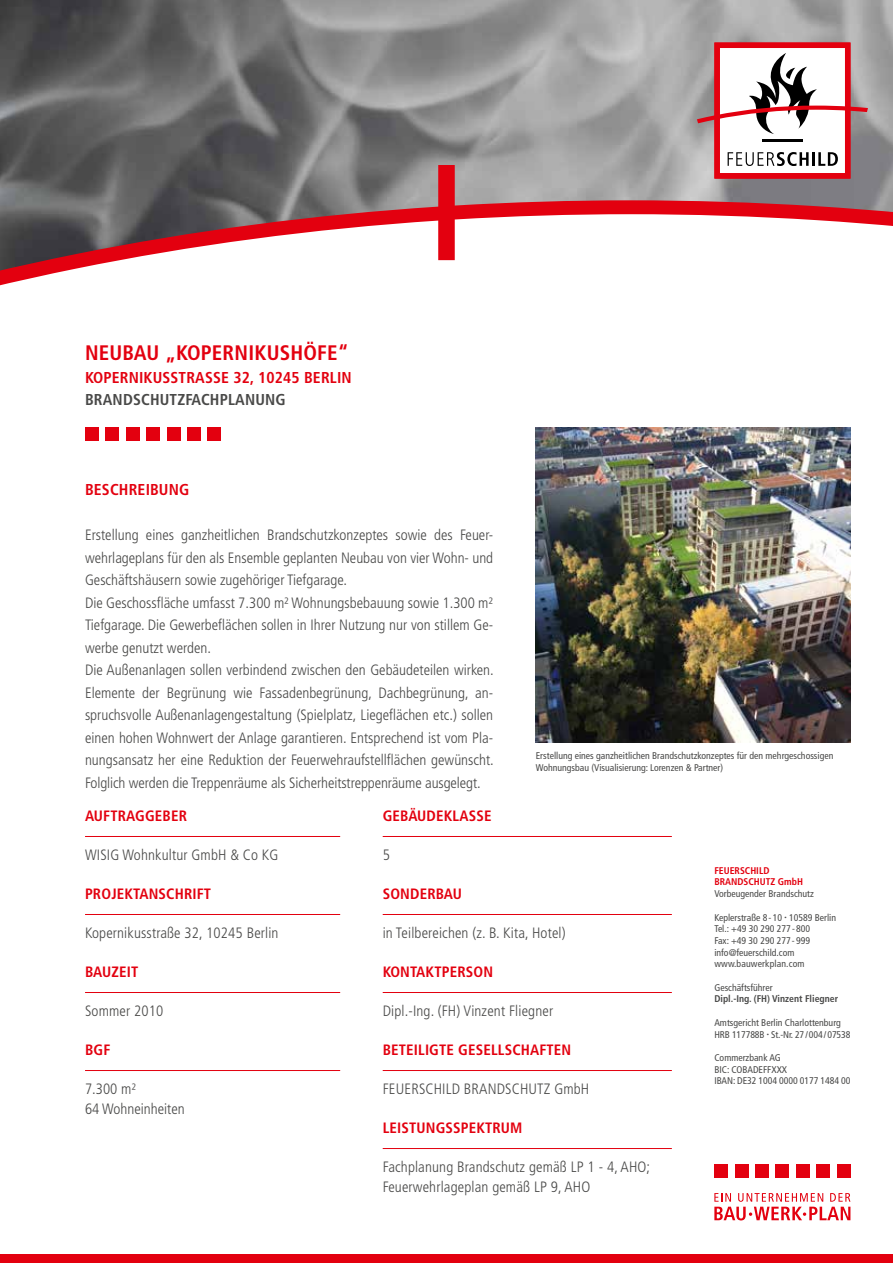
<style>
.page{position:relative;width:893px;height:1263px;background:#fff}
.page>*{position:absolute;margin:0;border:0;box-sizing:border-box;transform-origin:0 0}
.t1{font:700 condensed 21px "Frutiger LT Std";letter-spacing:.01em;color:#e3000f}
.t2{font:700 condensed 15.75px "Frutiger LT Std";letter-spacing:.01em;color:#e3000f}
.t3{font:700 condensed 15.75px "Frutiger LT Std";letter-spacing:.01em;color:#494948}
.t4{font:300 condensed 15px/22.5px "Frutiger LT Std";color:#494948}
.t5{font:700 condensed 15px "Frutiger LT Std";letter-spacing:.01em;color:#e3000f}
.t6{font:condensed 9.75px/11.7px "Frutiger LT Std";color:#494948}
.t7{font:700 condensed 9.75px "Frutiger LT Std";color:#494948}
.t8{font:700 condensed 9.75px/11.7px "Frutiger LT Std";color:#e3000f}
</style>
<div class="page">
<img style="left:0;top:0;width:893px;height:165px">
<img style="left:536px;top:428px;width:314px;height:314px">
<div style="left:0;top:1254px;width:893px;height:9px;background:#e3000f"></div>
<svg style="left:0;top:165px;width:893px;height:121px"></svg>
<div style="left:208px;top:428px;width:13px;height:13px;background:#e3000f"></div>
<div style="left:187px;top:428px;width:14px;height:13px;background:#e3000f"></div>
<div style="left:167px;top:428px;width:13px;height:13px;background:#e3000f"></div>
<div style="left:146px;top:428px;width:14px;height:13px;background:#e3000f"></div>
<div style="left:126px;top:428px;width:14px;height:13px;background:#e3000f"></div>
<div style="left:106px;top:428px;width:13px;height:13px;background:#e3000f"></div>
<div style="left:85px;top:428px;width:14px;height:13px;background:#e3000f"></div>
<svg style="left:714px;top:1193px;width:136px;height:27px"></svg>
<div style="left:837px;top:1164px;width:13px;height:14px;background:#e3000f"></div>
<div style="left:816px;top:1164px;width:14px;height:14px;background:#e3000f"></div>
<div style="left:796px;top:1164px;width:14px;height:14px;background:#e3000f"></div>
<div style="left:776px;top:1164px;width:13px;height:14px;background:#e3000f"></div>
<div style="left:755px;top:1164px;width:14px;height:14px;background:#e3000f"></div>
<div style="left:735px;top:1164px;width:13px;height:14px;background:#e3000f"></div>
<div style="left:714px;top:1164px;width:14px;height:14px;background:#e3000f"></div>
<svg style="left:697px;top:43px;width:171px;height:136px"></svg>
<hr style="left:85px;top:836px;width:255px;height:1px;background:#e3000f">
<hr style="left:85px;top:914px;width:255px;height:1px;background:#e3000f">
<hr style="left:85px;top:992px;width:255px;height:1px;background:#e3000f">
<hr style="left:85px;top:1070px;width:255px;height:1px;background:#e3000f">
<hr style="left:383px;top:836px;width:289px;height:1px;background:#e3000f">
<hr style="left:383px;top:914px;width:289px;height:1px;background:#e3000f">
<hr style="left:383px;top:992px;width:289px;height:1px;background:#e3000f">
<hr style="left:383px;top:1070px;width:289px;height:1px;background:#e3000f">
<hr style="left:383px;top:1148px;width:289px;height:1px;background:#e3000f">
<h1 class="t1" style="left:85px;top:340px;width:265px">NEUBAU „KOPERNIKUSHÖFE“</h1>
<p class="t2" style="left:85px;top:368px;width:268px">KOPERNIKUSSTRASSE 32, 10245 BERLIN</p>
<p class="t3" style="left:85px;top:390px;width:202px">BRANDSCHUTZFACHPLANUNG</p>
<p class="t2" style="left:85px;top:480px;width:106px">BESCHREIBUNG</p>
<p class="t4" style="left:85px;top:524px;width:410px">Erstellung eines ganzheitlichen Brandschutzkonzeptes sowie des Feuer&shy;wehrlageplans für den als Ensemble geplanten Neubau von vier Wohn- und Geschäftshäusern sowie zugehöriger Tiefgarage.<br>Die Geschossfläche umfasst 7.300 m² Wohnungsbebauung sowie 1.300 m²<br>Tiefgarage. Die Gewerbeflächen sollen in Ihrer Nutzung nur von stillem Ge&shy;werbe genutzt werden.<br>Die Außenanlagen sollen verbindend zwischen den Gebäudeteilen wirken.<br>Elemente der Begrünung wie Fassadenbegrünung, Dachbegrünung, an&shy;spruchsvolle Außenanlagengestaltung (Spielplatz, Liegeflächen etc.) sollen einen hohen Wohnwert der Anlage garantieren. Entsprechend ist vom Pla&shy;nungsansatz her eine Reduktion der Feuerwehraufstellflächen gewünscht.<br>Folglich werden die Treppenräume als Sicherheitstreppenräume ausgelegt.</p>
<p class="t6" style="left:536px;top:750px;width:299px">Erstellung eines ganzheitlichen Brandschutzkonzeptes für den mehrgeschossigen<br>Wohnungsbau (Visualisierung: Lorenzen &amp; Partner)</p>
<p class="t5" style="left:85px;top:807px;width:104px">AUFTRAGGEBER</p>
<p class="t4" style="left:85px;top:844px;width:195px">WISIG Wohnkultur GmbH &amp; Co KG</p>
<p class="t5" style="left:85px;top:885px;width:128px">PROJEKTANSCHRIFT</p>
<p class="t4" style="left:85px;top:922px;width:195px">Kopernikusstraße 32, 10245 Berlin</p>
<p class="t5" style="left:85px;top:963px;width:55px">BAUZEIT</p>
<p class="t4" style="left:85px;top:1000px;width:80px">Sommer 2010</p>
<p class="t5" style="left:85px;top:1041px;width:27px">BGF</p>
<p class="t4" style="left:85px;top:1080px;width:101px;line-height:19.5px">7.300 m²<br>64 Wohneinheiten</p>
<p class="t5" style="left:383px;top:807px;width:110px">GEBÄUDEKLASSE</p>
<p class="t4" style="left:383px;top:844px;width:9px">5</p>
<p class="t5" style="left:383px;top:885px;width:81px">SONDERBAU</p>
<p class="t4" style="left:383px;top:922px;width:185px">in Teilbereichen (z. B. Kita, Hotel)</p>
<p class="t5" style="left:383px;top:963px;width:112px">KONTAKTPERSON</p>
<p class="t4" style="left:383px;top:1000px;width:172px">Dipl.-Ing. (FH) Vinzent Fliegner</p>
<p class="t5" style="left:383px;top:1041px;width:190px">BETEILIGTE GESELLSCHAFTEN</p>
<p class="t4" style="left:383px;top:1078px;width:208px">FEUERSCHILD BRANDSCHUTZ GmbH</p>
<p class="t5" style="left:383px;top:1119px;width:141px">LEISTUNGSSPEKTRUM</p>
<p class="t4" style="left:383px;top:1158px;width:269px;line-height:19.5px">Fachplanung Brandschutz gemäß LP 1 - 4, AHO;<br>Feuerwehrlageplan gemäß LP 9, AHO</p>
<p class="t8" style="left:714px;top:864px;width:90px">FEUERSCHILD<br>BRANDSCHUTZ GmbH</p>
<p class="t6" style="left:714px;top:888px;width:101px">Vorbeugender Brandschutz</p>
<p class="t6" style="left:714px;top:911px;width:123px">Keplerstraße 8 - 10 <sup>•</sup> 10589 Berlin<br>Tel.: +49 30 290 277 - 800<br>Fax: +49 30 290 277 - 999 info@feuerschild.com www.bauwerkplan.com</p>
<p class="t6" style="left:714px;top:981px;width:60px">Geschäftsführer</p>
<p class="t7" style="left:714px;top:993px;width:125px">Dipl.-Ing. (FH) Vinzent Fliegner</p>
<p class="t6" style="left:714px;top:1017px;width:138px">Amtsgericht Berlin Charlottenburg<br>HRB 117788B <sup>•</sup> St.-Nr. 27/004/07538</p>
<p class="t6" style="left:714px;top:1052px;width:138px">Commerzbank AG<br>BIC: COBADEFFXXX<br>IBAN: DE32 1004 0000 0177 1484 00</p>
</div>
